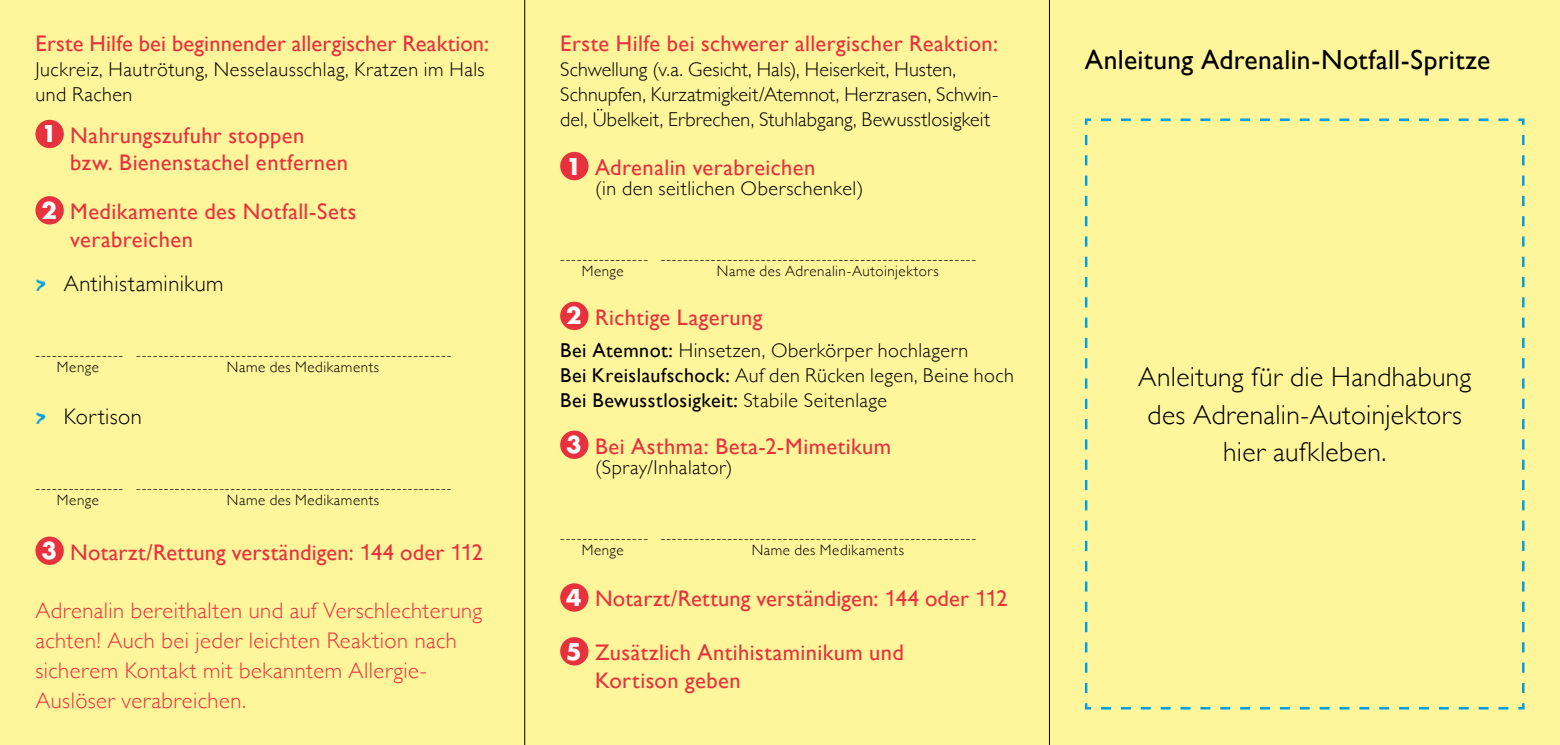
<style>
.page{position:relative;width:1560px;height:745px;background:#fff}
.page>*{position:absolute;margin:0;border:0;box-sizing:border-box;transform-origin:0 0}
._00_Lauftext{font:300 27.5px/37.5px "Gill Sans";letter-spacing:.015em;color:#000;text-align:center}
._00_Lauftext-2{font:27.5px "Gill Sans";letter-spacing:.01em;color:#000}
.t1{font:22.5px/27.5px "Gill Sans";letter-spacing:.015em;color:#e7323e}
.t2{font:300 22.5px/30px "Gill Sans";letter-spacing:.02em;color:#e7323e}
.t3{font:300 22.5px "Gill Sans";letter-spacing:.02em;color:#000}
._00_Lauftext-3{font:700 22.5px "Futura Std";color:#fff}
.t4{font:300 20px/25px "Gill Sans";letter-spacing:.02em;color:#000}
.t5{font:20px "Gill Sans";letter-spacing:.025em;color:#000}
.t6{font:300 15px "Gill Sans";letter-spacing:.035em;color:#000}
.s1{font-family:"Chalkduster";font-weight:400;color:#009ee3}
.s2{font-family:"Helvetica Neue LT Std"}
.s3{font-weight:400}
.s4{font-weight:300}
</style>
<div class="page">
<div style="left:0;top:0;width:1559px;height:744px;background:#fff59b"></div>
<hr style="left:524px;top:0;width:1px;height:744px;background:#000">
<hr style="left:1048px;top:0;width:1px;height:744px;background:#000">
<div style="left:35px;top:120px;width:29px;height:28px;background:#e7323e;border-radius:50%"></div>
<div style="left:35px;top:196px;width:29px;height:28px;background:#e7323e;border-radius:50%"></div>
<div style="left:35px;top:536px;width:29px;height:28px;background:#e7323e;border-radius:50%"></div>
<svg style="left:1084px;top:118px;width:441px;height:592px"></svg>
<div style="left:560px;top:152px;width:28px;height:28px;background:#e7323e;border-radius:50%"></div>
<div style="left:560px;top:301px;width:28px;height:29px;background:#e7323e;border-radius:50%"></div>
<div style="left:560px;top:430px;width:28px;height:28px;background:#e7323e;border-radius:50%"></div>
<div style="left:560px;top:583px;width:28px;height:28px;background:#e7323e;border-radius:50%"></div>
<div style="left:560px;top:636px;width:28px;height:29px;background:#e7323e;border-radius:50%"></div>
<p class="t1" style="left:35px;top:29px;width:455px">Erste Hilfe bei beginnender allergischer Reaktion:</p>
<p class="t4" style="left:35px;top:56px;width:450px">Juckreiz, Hautrötung, Nesselausschlag, Kratzen im Hals und Rachen</p>
<p class="_00_Lauftext-3" style="left:41px;top:119px;width:17px">1</p>
<p class="t1" style="left:70px;top:121px;width:279px">Nahrungszufuhr stoppen bzw. Bienenstachel entfernen</p>
<p class="_00_Lauftext-3" style="left:41px;top:195px;width:17px">2</p>
<p class="t1" style="left:70px;top:197px;width:287px">Medikamente des Notfall-Sets verabreichen</p>
<p class="t3" style="left:35px;top:266px;width:190px"><span class="s1">&gt;</span> Antihistaminikum</p>
<p class="t6" style="left:35px;top:343px;width:417px">---------------- ---------------------------------------------------------</p>
<p class="t6" style="left:57px;top:355px;width:43px">Menge</p>
<p class="t6" style="left:227px;top:355px;width:154px">Name des Medikaments</p>
<p class="t3" style="left:35px;top:399px;width:108px"><span class="s1">&gt;</span> Kortison</p>
<p class="t6" style="left:35px;top:476px;width:417px">---------------- ---------------------------------------------------------</p>
<p class="t6" style="left:57px;top:488px;width:43px">Menge</p>
<p class="t6" style="left:227px;top:488px;width:154px">Name des Medikaments</p>
<p class="_00_Lauftext-3" style="left:41px;top:535px;width:17px">3</p>
<p class="t1" style="left:70px;top:537px;width:414px">Notarzt/Rettung verständigen: <span class="s2">1</span>44 oder <span class="s2">11</span>2</p>
<p class="t2" style="left:35px;top:594px;width:448px">Adrenalin bereithalten und auf Verschlechterung achten! Auch bei jeder leichten Reaktion nach sicherem Kontakt mit bekanntem Allergie-Auslöser verabreichen.</p>
<p class="t1" style="left:560px;top:29px;width:439px">Erste Hilfe bei schwerer allergischer Reaktion:</p>
<p class="t4" style="left:560px;top:56px;width:438px">Schwellung (v.a. Gesicht, Hals), Heiserkeit, Husten,<br>Schnupfen, Kurzatmigkeit/Atemnot, Herzrasen, Schwin&shy;del, Übelkeit, Erbrechen, Stuhlabgang, Bewusstlosigkeit</p>
<p class="_00_Lauftext-3" style="left:566px;top:151px;width:17px">1</p>
<p class="t1" style="left:595px;top:153px;width:222px">Adrenalin verabreichen</p>
<p class="t4" style="left:595px;top:175px;width:270px">(in den seitlichen Oberschenkel)</p>
<p class="t6" style="left:560px;top:247px;width:417px">---------------- ---------------------------------------------------------</p>
<p class="t6" style="left:581px;top:259px;width:43px">Menge</p>
<p class="t6" style="left:716px;top:259px;width:223px">Name des Adrenalin-Autoinjektors</p>
<p class="_00_Lauftext-3" style="left:566px;top:301px;width:17px">2</p>
<p class="t1" style="left:595px;top:303px;width:169px">Richtige Lagerung</p>
<p class="t4" style="left:560px;top:336px;width:409px"><span class="s3">Bei Atemnot:</span> Hinsetzen, Oberkörper hochlagern</p>
<p class="t4" style="left:560px;top:361px;width:455px"><span class="s3">Bei Kreislaufschock:</span> Auf den Rücken legen, Beine hoch</p>
<p class="t5" style="left:560px;top:388px;width:328px">Bei Bewusstlosigkeit: <span class="s4">Stabile Seitenlage</span></p>
<p class="_00_Lauftext-3" style="left:566px;top:429px;width:17px">3</p>
<p class="t1" style="left:595px;top:432px;width:298px">Bei Asthma: Beta-2-Mimetikum</p>
<p class="t4" style="left:595px;top:453px;width:139px">(Spray/Inhalator)</p>
<p class="t6" style="left:581px;top:537px;width:43px">Menge</p>
<p class="t6" style="left:751px;top:537px;width:154px">Name des Medikaments</p>
<p class="_00_Lauftext-3" style="left:566px;top:582px;width:17px">4</p>
<p class="t1" style="left:595px;top:584px;width:414px">Notarzt/Rettung verständigen: <span class="s2">1</span>44 oder <span class="s2">11</span>2</p>
<p class="_00_Lauftext-3" style="left:566px;top:636px;width:17px">5</p>
<p class="t1" style="left:595px;top:638px;width:310px">Zusätzlich Antihistaminikum und<br>Kortison geben</p>
<p class="_00_Lauftext-2" style="left:1084px;top:43px;width:407px">Anleitung Adrenalin-Notfall-Spritze</p>
<p class="_00_Lauftext" style="left:1137px;top:356px;width:335px">Anleitung für die Handhabung des Adrenalin-Autoinjektors hier aufkleben.</p>
</div>
